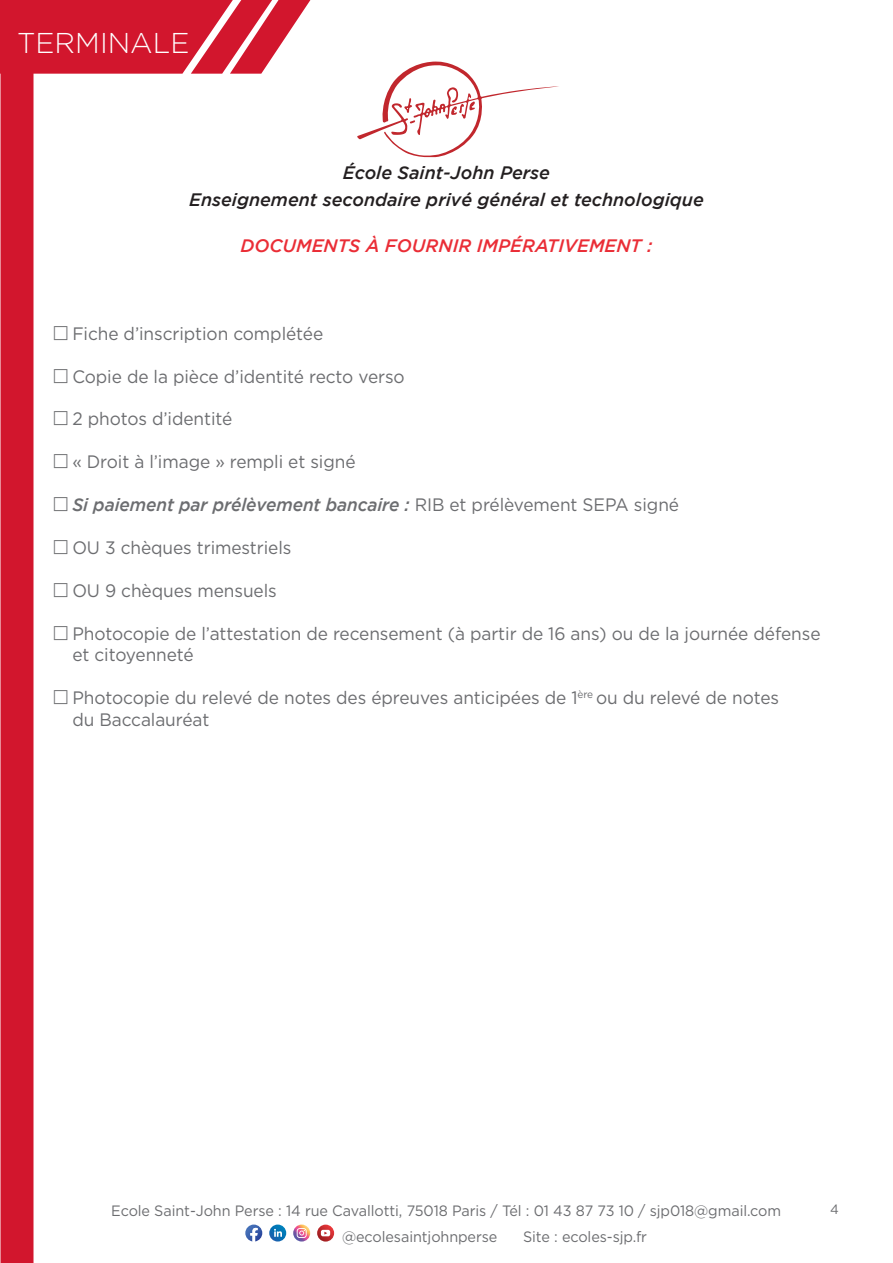
<style>
.page{position:relative;width:893px;height:1263px;background:#fff}
.page>*{position:absolute;margin:0;border:0;box-sizing:border-box;transform-origin:0 0}
.t1{font:300 28.5px "Gotham";color:#fff}
.t2{font:18px/21.6px "Gotham";letter-spacing:-.005em;color:#6c6d70;scale:.96 1}
.t3{font:italic 500 18px/27px "Gotham";color:#231f20;text-align:center}
.t4{font:italic 500 18px "Gotham";letter-spacing:-.005em;color:#6c6d70;scale:.96 1}
.t5{font:italic 500 18px "Gotham";color:#ea2d36}
.t6{font:15px "Gotham";letter-spacing:-.005em;color:#6c6d70;scale:.96 1}
.t7{font:13.5px "Gotham";color:#6c6d70;scale:.96 1}
.s1{font-family:"Casesaremplir"}
.s2{font-family:"Casesaremplir";font-weight:400;font-style:normal}
.s3{font-weight:400;font-style:normal}
</style>
<div class="page">
<div style="left:1px;top:17px;width:33px;height:1246px;background:#d2162d"></div>
<svg style="left:0;top:0;width:310px;height:74px"></svg>
<svg style="left:357px;top:61px;width:202px;height:97px"></svg>
<svg style="left:293px;top:1224px;width:17px;height:17px"></svg>
<svg style="left:297px;top:1228px;width:10px;height:10px"></svg>
<svg style="left:245px;top:1224px;width:17px;height:17px"></svg>
<svg style="left:269px;top:1224px;width:17px;height:17px"></svg>
<svg style="left:274px;top:1229px;width:8px;height:8px"></svg>
<svg style="left:317px;top:1224px;width:17px;height:17px"></svg>
<svg style="left:321px;top:1230px;width:9px;height:6px"></svg>
<p class="t1" style="left:17px;top:28px;width:174px">TERMINALE</p>
<p class="t3" style="left:189px;top:159px;width:516px">École Saint-John Perse<br>Enseignement secondaire privé général et technologique</p>
<p class="t5" style="left:240px;top:236px;width:413px">DOCUMENTS À FOURNIR IMPÉRATIVEMENT :</p>
<p class="t2" style="left:54px;top:322px;width:282px"><span class="s1">O</span> Fiche d’inscription complétée</p>
<p class="t2" style="left:54px;top:365px;width:367px"><span class="s1">O</span> Copie de la pièce d’identité recto verso</p>
<p class="t2" style="left:54px;top:408px;width:187px"><span class="s1">O</span> 2 photos d’identité</p>
<p class="t2" style="left:54px;top:451px;width:316px"><span class="s1">O</span> « Droit à l’image » rempli et signé</p>
<p class="t4" style="left:54px;top:495px;width:653px"><span class="s2">O</span> Si paiement par prélèvement bancaire : <span class="s3">RIB et prélèvement SEPA signé</span></p>
<p class="t2" style="left:54px;top:536px;width:249px"><span class="s1">O</span> OU 3 chèques trimestriels</p>
<p class="t2" style="left:54px;top:579px;width:234px"><span class="s1">O</span> OU 9 chèques mensuels</p>
<p class="t2" style="left:72px;top:622px;width:781px;text-indent:-18px"><span class="s1">O</span> Photocopie de l’attestation de recensement (à partir de 16 ans) ou de la journée défense et citoyenneté</p>
<p class="t2" style="left:72px;top:687px;width:738px;text-indent:-18px"><span class="s1">O</span> Photocopie du relevé de notes des épreuves anticipées de 1<sup>ère</sup> ou du relevé de notes du Baccalauréat</p>
<p class="t6" style="left:111px;top:1200px;width:699px">Ecole Saint-John Perse : 14 rue Cavallotti, 75018 Paris / Tél : 01 43 87 73 10 / sjp018@gmail.com</p>
<p class="t7" style="left:830px;top:1201px;width:11px">4</p>
<p class="t6" style="left:342px;top:1227px;width:163px">@ecolesaintjohnperse</p>
<p class="t6" style="left:523px;top:1227px;width:131px">Site : ecoles-sjp.fr</p>
</div>
